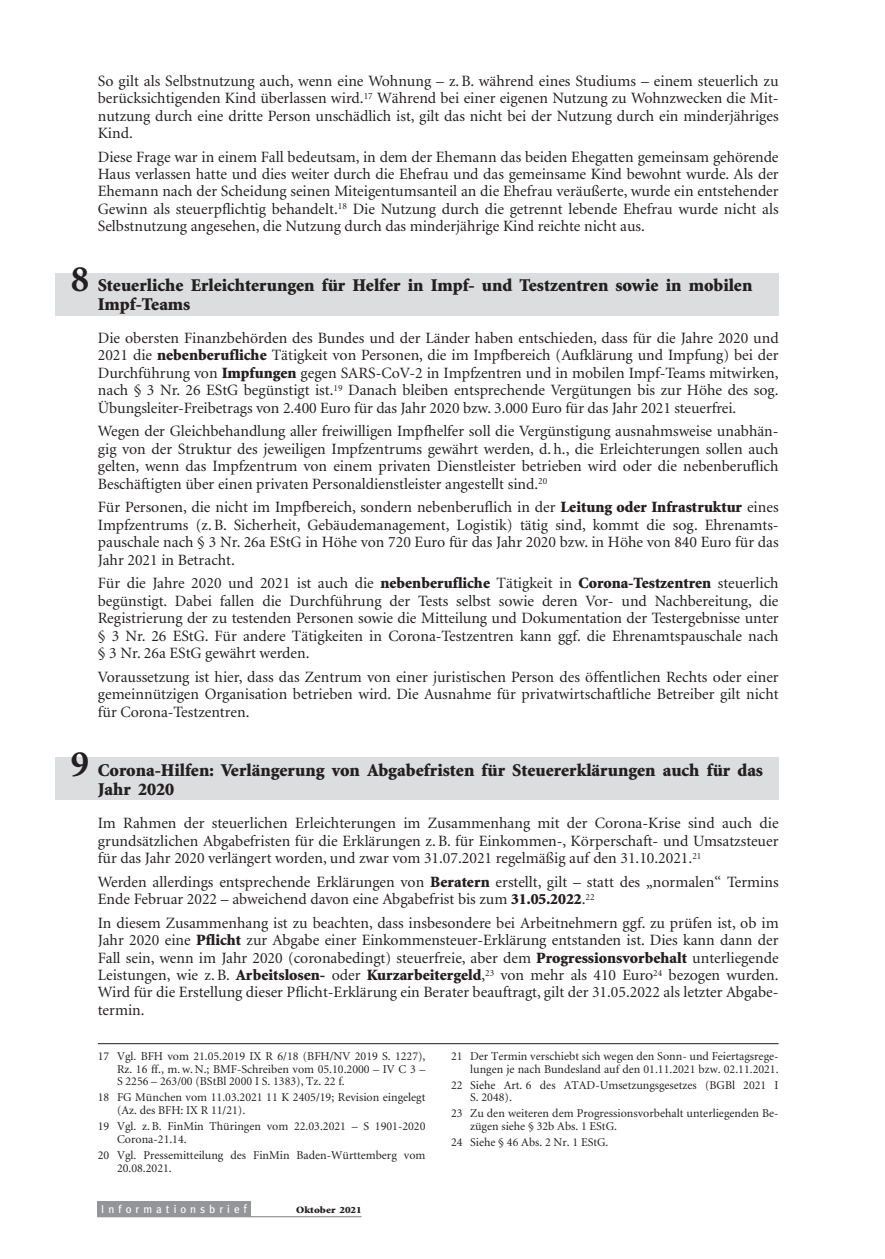
<style>
.page{position:relative;width:885px;height:1259px;background:#fff}
.page>*{position:absolute;margin:0;border:0;box-sizing:border-box;transform-origin:0 0}
.t1{font:900 18px/19.2px "Minion";color:#231f20}
.t2{font:15.75px/17.4px "Minion";color:#231f20;text-align:justify}
.t3{font:12px/12.8px "Minion";color:#231f20}
.t4{font:11.25px "Meta";letter-spacing:.36em;color:#fff}
.t5{font:900 9.6px "Minion";color:#231f20;scale:1.15 1}
.s1{font-weight:700;font-size:37.5px}
.s2{font-weight:900}
.s3{font-size:12px}
</style>
<div class="page">
<div style="left:55px;top:273px;width:723px;height:43px;background:#dcddde"></div>
<div style="left:55px;top:757px;width:723px;height:42px;background:#dcddde"></div>
<div style="left:98px;top:1200px;width:153px;height:16px;background:#939598"></div>
<hr style="left:98px;top:1216px;width:263px;height:1px;background:#939598">
<hr style="left:98px;top:1043px;width:680px;height:1px;background:#231f20">
<p class="t2" style="left:98px;top:73px;width:682px">So gilt als Selbstnutzung auch, wenn eine Wohnung – z. B. während eines Studiums – einem steuerlich zu berücksichtigenden Kind überlassen wird.<sup>17</sup> Während bei einer eigenen Nutzung zu Wohnzwecken die Mit&shy;nutzung durch eine dritte Person unschädlich ist, gilt das nicht bei der Nutzung durch ein minderjähriges Kind.</p>
<p class="t2" style="left:98px;top:149px;width:682px">Diese Frage war in einem Fall bedeutsam, in dem der Ehemann das beiden Ehegatten gemeinsam gehörende Haus verlassen hatte und dies weiter durch die Ehefrau und das gemeinsame Kind bewohnt wurde. Als der Ehemann nach der Scheidung seinen Miteigentumsanteil an die Ehefrau veräußerte, wurde ein entstehender Gewinn als steuerpflichtig behandelt.<sup>18</sup> Die Nutzung durch die getrennt lebende Ehefrau wurde nicht als Selbstnutzung angesehen, die Nutzung durch das minderjährige Kind reichte nicht aus.</p>
<p class="t1" style="left:98px;top:277px;width:656px;text-indent:-27px"><span class="s1">8</span> Steuerliche Erleichterungen für Helfer in Impf- und Testzentren sowie in mobilen<br>Impf-Teams</p>
<p class="t2" style="left:98px;top:330px;width:682px">Die obersten Finanzbehörden des Bundes und der Länder haben entschieden, dass für die Jahre 2020 und 2021 die <span class="s2">nebenberufliche</span> Tätigkeit von Personen, die im Impfbereich (Aufklärung und Impfung) bei der Durchführung von <span class="s2">Impfungen</span> gegen SARS-CoV-2 in Impfzentren und in mobilen Impf-Teams mitwirken, nach § 3 Nr. 26 EStG begünstigt ist.<sup>19</sup> Danach bleiben entsprechende Vergütungen bis zur Höhe des sog.<br>Übungsleiter-Freibetrags von 2.400 Euro für das Jahr 2020 bzw. 3.000 Euro für das Jahr 2021 steuerfrei.</p>
<p class="t2" style="left:98px;top:424px;width:682px">Wegen der Gleichbehandlung aller freiwilligen Impfhelfer soll die Vergünstigung ausnahmsweise unabhän&shy;gig von der Struktur des jeweiligen Impfzentrums gewährt werden, d. h., die Erleichterungen sollen auch gelten, wenn das Impfzentrum von einem privaten Dienstleister betrieben wird oder die nebenberuflich Beschäftigten über einen privaten Personaldienstleister angestellt sind.<sup>20</sup></p>
<p class="t2" style="left:98px;top:500px;width:682px">Für Personen, die nicht im Impfbereich, sondern nebenberuflich in der <span class="s2">Leitung oder Infrastruktur</span> eines Impfzentrums (z. B. Sicherheit, Gebäudemanagement, Logistik) tätig sind, kommt die sog. Ehrenamts&shy;pauschale nach § 3 Nr. 26a EStG in Höhe von 720 Euro für das Jahr 2020 bzw. in Höhe von 840 Euro für das Jahr 2021 in Betracht.</p>
<p class="t2" style="left:98px;top:576px;width:682px">Für die Jahre 2020 und 2021 ist auch die <span class="s2">nebenberufliche</span> Tätigkeit in <span class="s2">Corona-Testzentren</span> steuerlich begünstigt. Dabei fallen die Durchführung der Tests selbst sowie deren Vor- und Nachbereitung, die Registrierung der zu testenden Personen sowie die Mitteilung und Dokumentation der Testergebnisse unter § 3 Nr. 26 EStG. Für andere Tätigkeiten in Corona-Testzentren kann ggf. die Ehrenamtspauschale nach § 3 Nr. 26a EStG gewährt werden.</p>
<p class="t2" style="left:98px;top:669px;width:682px">Voraussetzung ist hier, dass das Zentrum von einer juristischen Person des öffentlichen Rechts oder einer gemeinnützigen Organisation betrieben wird. Die Ausnahme für privatwirtschaftliche Betreiber gilt nicht für Corona-Testzentren.</p>
<p class="t1" style="left:98px;top:762px;width:666px;text-indent:-27px"><span class="s1">9</span> Corona-Hilfen: Verlängerung von Abgabefristen für Steuererklärungen auch für das<br>Jahr 2020</p>
<p class="t2" style="left:98px;top:815px;width:682px">Im Rahmen der steuerlichen Erleichterungen im Zusammenhang mit der Corona-Krise sind auch die grundsätzlichen Abgabefristen für die Erklärungen z. B. für Einkommen-, Körperschaft- und Umsatzsteuer für das Jahr 2020 verlängert worden, und zwar vom 31.07.2021 regelmäßig auf den 31.10.2021.<sup>21</sup></p>
<p class="t2" style="left:98px;top:874px;width:682px">Werden allerdings entsprechende Erklärungen von <span class="s2">Beratern</span> erstellt, gilt – statt des „normalen“ Termins<br>Ende Februar 2022 – abweichend davon eine Abgabefrist bis zum <span class="s2">31.05.2022</span>.<sup>22</sup></p>
<p class="t2" style="left:98px;top:915px;width:682px">In diesem Zusammenhang ist zu beachten, dass insbesondere bei Arbeitnehmern ggf. zu prüfen ist, ob im Jahr 2020 eine <span class="s2">Pflicht</span> zur Abgabe einer Einkommensteuer-Erklärung entstanden ist. Dies kann dann der Fall sein, wenn im Jahr 2020 (coronabedingt) steuerfreie, aber dem <span class="s2">Progressionsvorbehalt</span> unterliegende Leistungen, wie z. B. <span class="s2">Arbeitslosen-</span> oder <span class="s2">Kurzarbeitergeld</span>,<sup>23</sup> von mehr als 410 Euro<sup>24</sup> bezogen wurden.<br>Wird für die Erstellung dieser Pflicht-Erklärung ein Berater beauftragt, gilt der 31.05.2022 als letzter Abgabe&shy;termin.</p>
<p class="t3" style="left:117px;top:1050px;width:310px;text-align:justify;text-indent:-19px">17 Vgl. BFH vom 21.05.2019 IX R 6/18 (BFH/NV 2019 S. 1227), Rz. 16 ff., m. w. N.; BMF-Schreiben vom 05.10.2000 – IV C 3 – S 2256 – 263/00 (BStBl 2000 I S. 1383), Tz. 22 f.</p>
<p class="t3" style="left:117px;top:1092px;width:310px;text-indent:-19px">18 FG München vom 11.03.2021 11 K 2405/19; Revision eingelegt (Az. des BFH: IX R 11/21).</p>
<p class="t3" style="left:117px;top:1121px;width:310px;text-indent:-19px">19 Vgl. z. B. FinMin Thüringen vom 22.03.2021 – S 1901-2020<br>Corona-21.14.</p>
<p class="t3" style="left:117px;top:1149px;width:310px;text-indent:-19px">20 Vgl. Pressemitteilung des FinMin Baden-Württemberg vom<br>20.08.2021.</p>
<p class="t3" style="left:451px;top:1050px;width:329px;text-align:right">21 Der Termin verschiebt sich wegen den Sonn- und Feiertagsrege&shy;lungen je nach Bundesland auf den 01.11.2021 bzw. 02.11.2021.</p>
<p class="t3" style="left:470px;top:1079px;width:310px;text-indent:-19px">22 Siehe Art. 6 des ATAD-Umsetzungsgesetzes (BGBl 2021 I<br>S. 2048).</p>
<p class="t3" style="left:470px;top:1108px;width:310px;text-indent:-19px">23 Zu den weiteren dem Progressionsvorbehalt unterliegenden Be&shy;zügen siehe § 32b Abs. 1 EStG.</p>
<p class="t3" style="left:451px;top:1136px;width:159px">24 Siehe § 46 Abs. 2 Nr. 1 EStG.</p>
<p class="t4" style="left:101px;top:1202px;width:147px">Informationsbrie<span class="s3">f</span></p>
<p class="t5" style="left:296px;top:1206px;width:58px">Oktober 2021</p>
</div>
